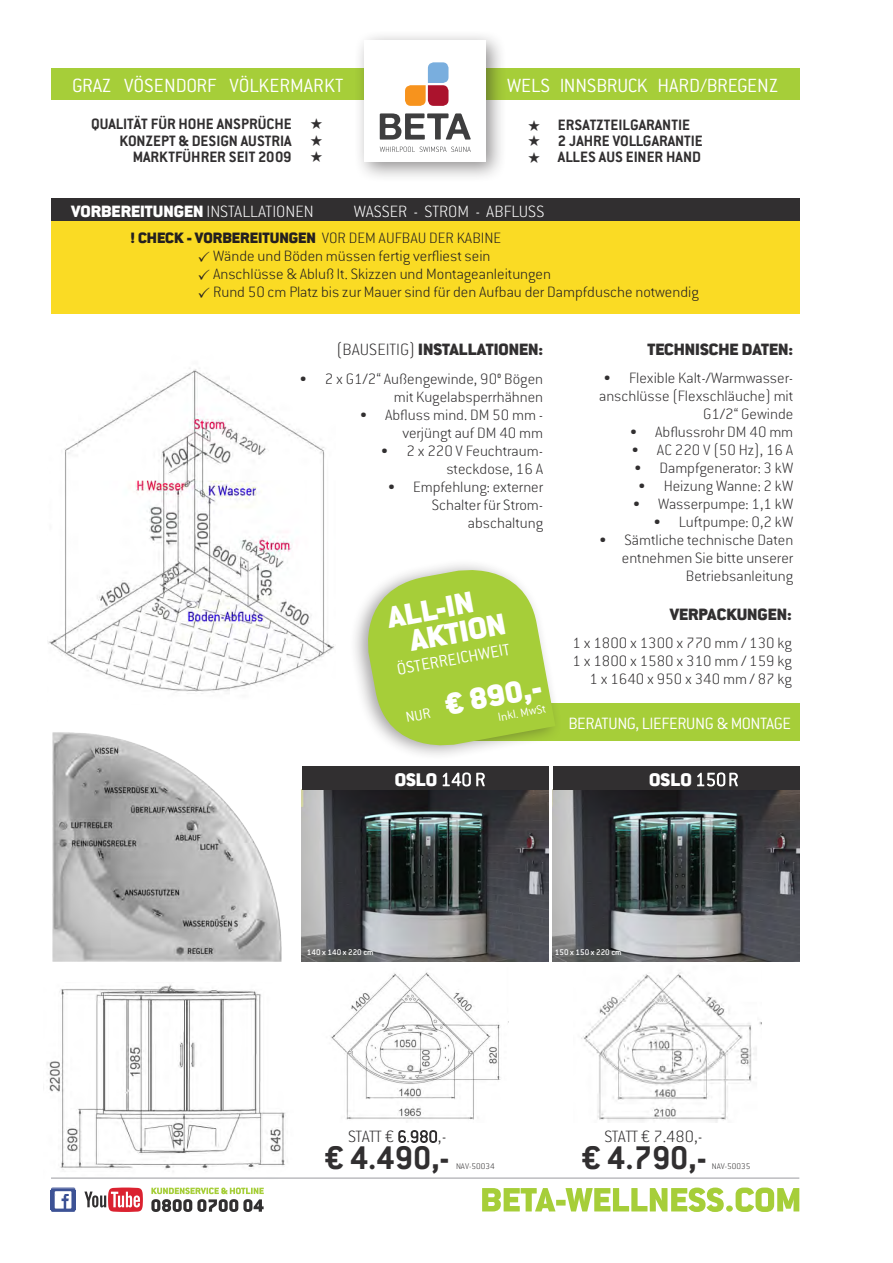
<style>
.page{position:relative;width:893px;height:1263px;background:#fff}
.page>*{position:absolute;margin:0;border:0;box-sizing:border-box;transform-origin:0 0}
.t1{font:700 36px "Conduit ITC";color:#312f30}
.t2{font:900 33px/26.8px "Conduit ITC";color:#fff}
.t3{font:300 21px "Conduit ITC";color:#fff}
.t4{font:900 19.95px "Conduit ITC";color:#fff}
.t5{font:900 18px "Conduit ITC";color:#312f30}
.t6{font:300 18px "Conduit ITC";letter-spacing:-.025em;color:#fff}
.t7{font:900 18px "Conduit ITC";color:#fff}
.t8{font:200 18px "Conduit ITC Std";letter-spacing:-.035em;color:#312f30}
.t9{font:200 18px "Conduit ITC";color:#fff}
.t10{font:200 16.5px/18px "Conduit ITC";color:#312f30;text-align:right}
.t11{font:200 16.5px/18px "Conduit ITC";color:#231f20}
.t12{font:700 16.5px/16.5px "Conduit ITC";color:#312f30;text-align:right}
.t13{font:300 13.05px "Conduit ITC";color:#fff}
.t14{font:500 9px "Conduit ITC Std";color:#fff}
.t15{font:200 9px "Conduit ITC";color:#312f30}
.s1{font-weight:200}
.s2{font-weight:900}
.s3{font-weight:300;font-size:15.9px}
.s4{font-family:"Conduit ITC Std";font-weight:200}
</style>
<div class="page">
<img style="left:47px;top:984px;width:241px;height:188px">
<img style="left:553px;top:790px;width:246px;height:171px">
<img style="left:302px;top:790px;width:246px;height:171px">
<img style="left:48px;top:368px;width:286px;height:326px">
<svg style="left:482px;top:1187px;width:317px;height:25px"></svg>
<svg style="left:51px;top:1187px;width:24px;height:1px"></svg>
<img style="left:51px;top:1188px;width:24px;height:23px">
<svg style="left:51px;top:1211px;width:24px;height:1px"></svg>
<svg style="left:84px;top:1187px;width:59px;height:25px"></svg>
<svg style="left:151px;top:1187px;width:113px;height:25px"></svg>
<div style="left:51px;top:68px;width:748px;height:32px;background:#a6ce39"></div>
<div style="left:353px;top:29px;width:154px;height:154px;background:#231f20;opacity:.5"></div>
<div style="left:365px;top:40px;width:121px;height:122px;background:#fff"></div>
<svg style="left:405px;top:62px;width:43px;height:44px"></svg>
<svg style="left:380px;top:113px;width:91px;height:27px"></svg>
<svg style="left:380px;top:147px;width:91px;height:5px"></svg>
<div style="left:51px;top:198px;width:748px;height:24px;background:#312f30"></div>
<div style="left:553px;top:766px;width:246px;height:24px;background:#312f30"></div>
<div style="left:51px;top:221px;width:749px;height:93px;background:#fadb24"></div>
<div style="left:463px;top:704px;width:336px;height:37px;background:#a6ce39"></div>
<div style="left:349px;top:559px;width:214px;height:202px;background:#231f20;opacity:.4"></div>
<svg style="left:357px;top:559px;width:198px;height:198px"></svg>
<div style="left:302px;top:766px;width:247px;height:24px;background:#312f30"></div>
<hr style="left:51px;top:1177px;width:748px;height:2px;background:#bcbdc0">
<img style="left:581px;top:972px;width:180px;height:150px">
<img style="left:331px;top:972px;width:170px;height:148px">
<img style="left:52px;top:732px;width:230px;height:230px">
<p class="t3" style="left:72px;top:73px;width:273px">GRAZ VÖSENDORF VÖLKERMARKT</p>
<p class="t3" style="left:507px;top:73px;width:273px">WELS INNSBRUCK HARD/BREGENZ</p>
<p class="t12" style="left:91px;top:115px;width:202px">QUALITÄT FÜR HOHE ANSPRÜCHE<br>KONZEPT &amp; DESIGN AUSTRIA<br>MARKTFÜHRER SEIT 2009</p>
<p class="t12" style="left:558px;top:117px;width:146px;line-height:16px;text-align:left">ERSATZTEILGARANTIE<br>2 JAHRE VOLLGARANTIE<br>ALLES AUS EINER HAND</p>
<p class="t7" style="left:71px;top:200px;width:244px">VORBEREITUNGEN <span class="s1">INSTALLATIONEN</span></p>
<p class="t9" style="left:354px;top:200px;width:192px">WASSER - STROM - ABFLUSS</p>
<p class="t11" style="left:213px;top:229px;width:487px;text-indent:-83px"><span class="s2">! CHECK - VORBEREITUNGEN</span> VOR DEM AUFBAU DER KABINE<br>Wände und Böden müssen fertig verfliest sein<br>Anschlüsse &amp; Abluß lt. Skizzen und Montageanleitungen<br>Rund 50 cm Platz bis zur Mauer sind für den Aufbau der Dampfdusche notwendig</p>
<p class="t5" style="left:336px;top:339px;width:208px"><span class="s1">(BAUSEITIG)</span> INSTALLATIONEN:</p>
<p class="t10" style="left:299px;top:369px;width:245px">• 2 x G1/2“ Außengewinde, 90° Bögen mit Kugelabsperrhähnen</p>
<p class="t10" style="left:359px;top:405px;width:185px">• Abfluss mind. DM 50 mm - verjüngt auf DM 40 mm</p>
<p class="t10" style="left:381px;top:441px;width:164px">• 2 x 220 V Feuchtraum&shy;steckdose, 16 A</p>
<p class="t10" style="left:387px;top:477px;width:157px">• Empfehlung: externer<br>Schalter für Strom&shy;abschaltung</p>
<h2 class="t2" style="left:403px;top:600px;width:98px;text-indent:-18px;rotate:-10deg">ALL-IN<br>AKTION</h2>
<p class="t6" style="left:395px;top:658px;width:116px;rotate:-10deg">ÖSTERREICHWEIT</p>
<h2 class="t2" style="left:403px;top:697px;width:140px;rotate:-10deg"><span class="s3">NUR</span> € 890,-</h2>
<p class="t13" style="left:497px;top:709px;width:50px;rotate:-10deg">Inkl. MwSt</p>
<p class="t4" style="left:395px;top:767px;width:92px">OSLO <span class="s4">140 R</span></p>
<p class="t5" style="left:647px;top:338px;width:147px">TECHNISCHE DATEN:</p>
<p class="t10" style="left:599px;top:369px;width:196px">• Flexible Kalt-/Warmwasser&shy;anschlüsse (Flexschläuche) mit<br>G1/2“ Gewinde</p>
<p class="t10" style="left:629px;top:423px;width:165px">• Abflussrohr DM 40 mm</p>
<p class="t10" style="left:631px;top:441px;width:164px">• AC 220 V (50 Hz), 16 A</p>
<p class="t10" style="left:634px;top:459px;width:161px">• Dampfgenerator: 3 kW</p>
<p class="t10" style="left:638px;top:477px;width:157px">• Heizung Wanne: 2 kW</p>
<p class="t10" style="left:632px;top:495px;width:162px">• Wasserpumpe: 1,1 kW</p>
<p class="t10" style="left:653px;top:513px;width:142px">• Luftpumpe: 0,2 kW</p>
<p class="t10" style="left:599px;top:531px;width:196px">• Sämtliche technische Daten entnehmen Sie bitte unserer<br>Betriebsanleitung</p>
<p class="t5" style="left:670px;top:603px;width:124px">VERPACKUNGEN:</p>
<p class="t10" style="left:572px;top:634px;width:221px">1 x 1800 x 1300 x 770 mm / 130 kg<br>1 x 1800 x 1580 x 310 mm / 159 kg<br>1 x 1640 x 950 x 340 mm / 87 kg</p>
<p class="t6" style="left:568px;top:713px;width:224px">BERATUNG, LIEFERUNG &amp; MONTAGE</p>
<p class="t4" style="left:649px;top:767px;width:91px">OSLO <span class="s4">150 R</span></p>
<p class="t14" style="left:307px;top:947px;width:68px">140 x 140 x 220 cm</p>
<p class="t14" style="left:555px;top:947px;width:68px">150 x 150 x 220 cm</p>
<p class="t8" style="left:348px;top:1126px;width:100px">STATT € 6.980,-</p>
<h1 class="t1" style="left:325px;top:1136px;width:126px">€ 4.490,-</h1>
<p class="t15" style="left:456px;top:1160px;width:40px">NAV-50034</p>
<p class="t8" style="left:604px;top:1125px;width:100px">STATT € 7.480,-</p>
<h1 class="t1" style="left:583px;top:1136px;width:126px">€ 4.790,-</h1>
<p class="t15" style="left:712px;top:1161px;width:40px">NAV-50035</p>
</div>
